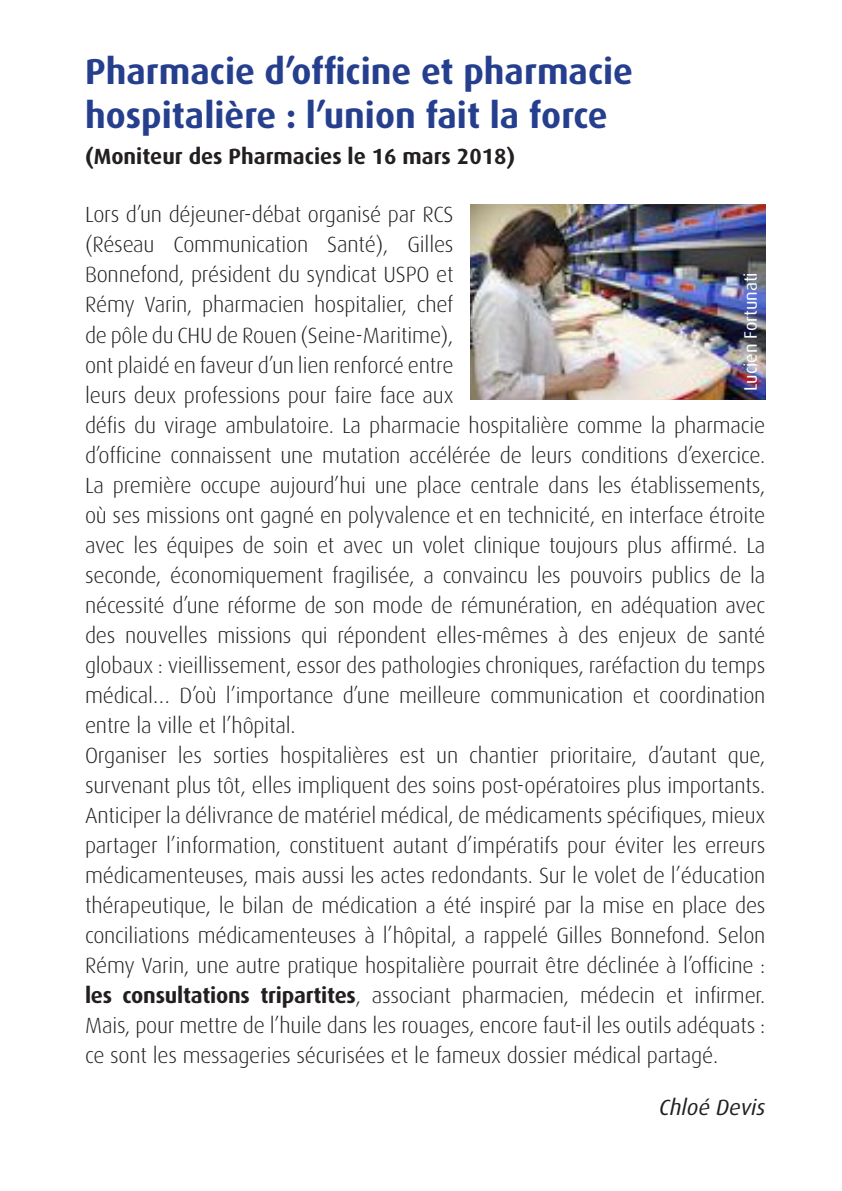
<style>
.page{position:relative;width:842px;height:1191px;background:#fff}
.page>*{position:absolute;margin:0;border:0;box-sizing:border-box;transform-origin:0 0}
.t1{font:700 36px/43.2px "Dax";color:#253f8e}
.t2{font:300 22px/30px "Dax";letter-spacing:-.01em;color:#231f20}
.t3{font:700 22px "Dax";color:#231f20}
.t4{font:italic 22px "Dax";color:#231f20}
.t5{font:18px "Dax";color:#fff}
.s1{font-weight:700}
</style>
<div class="page">
<img style="left:471px;top:204px;width:294px;height:196px">
<h1 class="t1" style="left:85px;top:51px;width:550px">Pharmacie d’officine et pharmacie hospitalière : l’union fait la force</h1>
<p class="t3" style="left:85px;top:144px;width:432px">(Moniteur des Pharmacies le 16 mars 2018)</p>
<p class="t2" style="left:85px;top:200px;width:682px">Lors d’un déjeuner-débat organisé par RCS<br>(Réseau Communication Santé), Gilles<br>Bonnefond, président du syndicat USPO et<br>Rémy Varin, pharmacien hospitalier, chef<br>de pôle du CHU de Rouen (Seine-Maritime),<br>ont plaidé en faveur d’un lien renforcé entre<br>leurs deux professions pour faire face aux<br>défis du virage ambulatoire. La pharmacie hospitalière comme la pharmacie d’officine connaissent une mutation accélérée de leurs conditions d’exercice.<br>La première occupe aujourd’hui une place centrale dans les établissements, où ses missions ont gagné en polyvalence et en technicité, en interface étroite avec les équipes de soin et avec un volet clinique toujours plus affirmé. La seconde, économiquement fragilisée, a convaincu les pouvoirs publics de la nécessité d’une réforme de son mode de rémunération, en adéquation avec des nouvelles missions qui répondent elles-mêmes à des enjeux de santé globaux : vieillissement, essor des pathologies chroniques, raréfaction du temps médical… D’où l’importance d’une meilleure communication et coordination entre la ville et l’hôpital.<br>Organiser les sorties hospitalières est un chantier prioritaire, d’autant que, survenant plus tôt, elles impliquent des soins post-opératoires plus importants.<br>Anticiper la délivrance de matériel médical, de médicaments spécifiques, mieux partager l’information, constituent autant d’impératifs pour éviter les erreurs médicamenteuses, mais aussi les actes redondants. Sur le volet de l’éducation thérapeutique, le bilan de médication a été inspiré par la mise en place des conciliations médicamenteuses à l’hôpital, a rappelé Gilles Bonnefond. Selon Rémy Varin, une autre pratique hospitalière pourrait être déclinée à l’officine : <span class="s1">les consultations tripartites</span>, associant pharmacien, médecin et infirmer.<br>Mais, pour mettre de l’huile dans les rouages, encore faut-il les outils adéquats : ce sont les messageries sécurisées et le fameux dossier médical partagé.</p>
<p class="t4" style="left:659px;top:1095px;width:108px">Chloé Devis</p>
<p class="t5" style="left:740px;top:391px;width:120px;rotate:-90deg">Lucien Fortunati</p>
</div>
